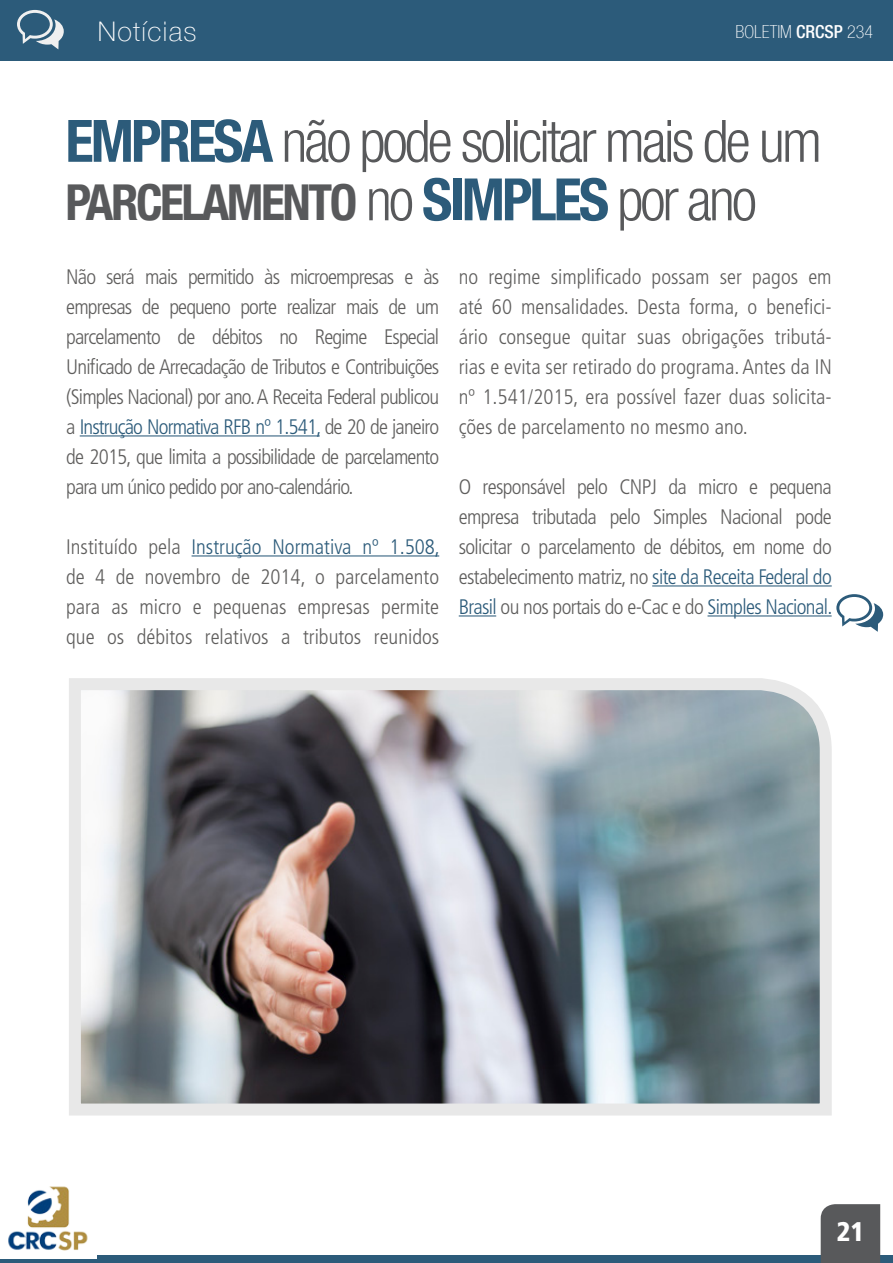
<style>
.page{position:relative;width:893px;height:1263px;background:#fff}
.page>*{position:absolute;margin:0;border:0;box-sizing:border-box;transform-origin:0 0}
.t1{font:300 condensed 58.5px "Helvetica Neue LT Com";letter-spacing:-.05em;color:#58595b}
.t2{font:700 condensed 49.5px "Helvetica Neue LT Com";letter-spacing:-.05em;color:#58595b}
.t3{font:100 27px "Helvetica Neue LT Com";letter-spacing:.05em;color:#fff}
.t4{font:900 condensed 27px "Frutiger LT Std";color:#fff}
.t5{font:300 condensed 21px/30px "Frutiger LT Std";letter-spacing:-.015em;color:#5f5e5d;text-align:justify}
.t6{font:100 condensed 18px "Helvetica Neue LT Com";color:#fff}
.s1{font-weight:500}
.s2{font-weight:700;color:#2c5b7a}
.s3{font-weight:300;font-size:58.5px}
.s4{font-size:58.5px;color:#2c5b7a}
.s5{color:#2c5b7a}
</style>
<div class="page">
<hr style="left:652px;top:585px;width:180px;height:1px;background:#2c5b7a">
<hr style="left:459px;top:615px;width:37px;height:1px;background:#2c5b7a">
<hr style="left:707px;top:615px;width:125px;height:1px;background:#2c5b7a">
<hr style="left:80px;top:435px;width:240px;height:1px;background:#2c5b7a">
<hr style="left:192px;top:555px;width:247px;height:1px;background:#2c5b7a">
<svg style="left:836px;top:594px;width:47px;height:38px"></svg>
<img style="left:69px;top:678px;width:763px;height:438px">
<img style="left:8px;top:1186px;width:80px;height:64px">
<div style="left:98px;top:1255px;width:795px;height:8px;background:#2c5b7a"></div>
<hr style="left:0;top:1259px;width:100px;height:4px;background:#2c5b7a">
<div style="left:821px;top:1204px;width:59px;height:59px;background:#58595b"></div>
<div style="left:0;top:0;width:893px;height:60px;background:#2c5b7a"></div>
<svg style="left:17px;top:10px;width:47px;height:39px"></svg>
<p class="t3" style="left:98px;top:15px;width:100px">Notícias</p>
<p class="t6" style="left:736px;top:22px;width:139px">BOLETIM <span class="s1">CRCSP</span> 234</p>
<h1 class="t1" style="left:65px;top:107px;width:758px"><span class="s2">EMPRESA</span> não pode solicitar mais de um</h1>
<h2 class="t2" style="left:65px;top:173px;width:693px">PARCELAMENTO <span class="s3">no</span> <span class="s4">SI MPLES</span> <span class="s3">por ano</span></h2>
<p class="t5" style="left:66px;top:262px;width:375px">Não será mais permitido às microempresas e às empresas de pequeno porte realizar mais de um parcelamento de débitos no Regime Especial Unificado de Arrecadação de Tributos e Contribuições (Simples Nacional) por ano. A Receita Federal publicou a <span class="s5">Instrução Normativa RFB nº 1.541,</span> de 20 de janeiro de 2015, que limita a possibilidade de parcelamento para um único pedido por ano-calendário.</p>
<p class="t5" style="left:66px;top:532px;width:375px">Instituído pela <span class="s5">Instrução Normativa nº 1.508, </span>de 4 de novembro de 2014, o parcelamento para as micro e pequenas empresas permite que os débitos relativos a tributos reunidos</p>
<p class="t5" style="left:459px;top:262px;width:375px">no regime simplificado possam ser pagos em até 60 mensalidades. Desta forma, o benefici&shy;ário consegue quitar suas obrigações tributá&shy;rias e evita ser retirado do programa. Antes da IN nº 1.541/2015, era possível fazer duas solicita&shy;ções de parcelamento no mesmo ano.</p>
<p class="t5" style="left:459px;top:472px;width:375px">O responsável pelo CNPJ da micro e pequena empresa tributada pelo Simples Nacional pode solicitar o parcelamento de débitos, em nome do estabelecimento matriz, no <span class="s5">site da Receita Federal do Brasil</span> ou nos portais do e-Cac e do <span class="s5">Simples Nacional.</span></p>
<p class="t4" style="left:836px;top:1215px;width:30px">21</p>
</div>
